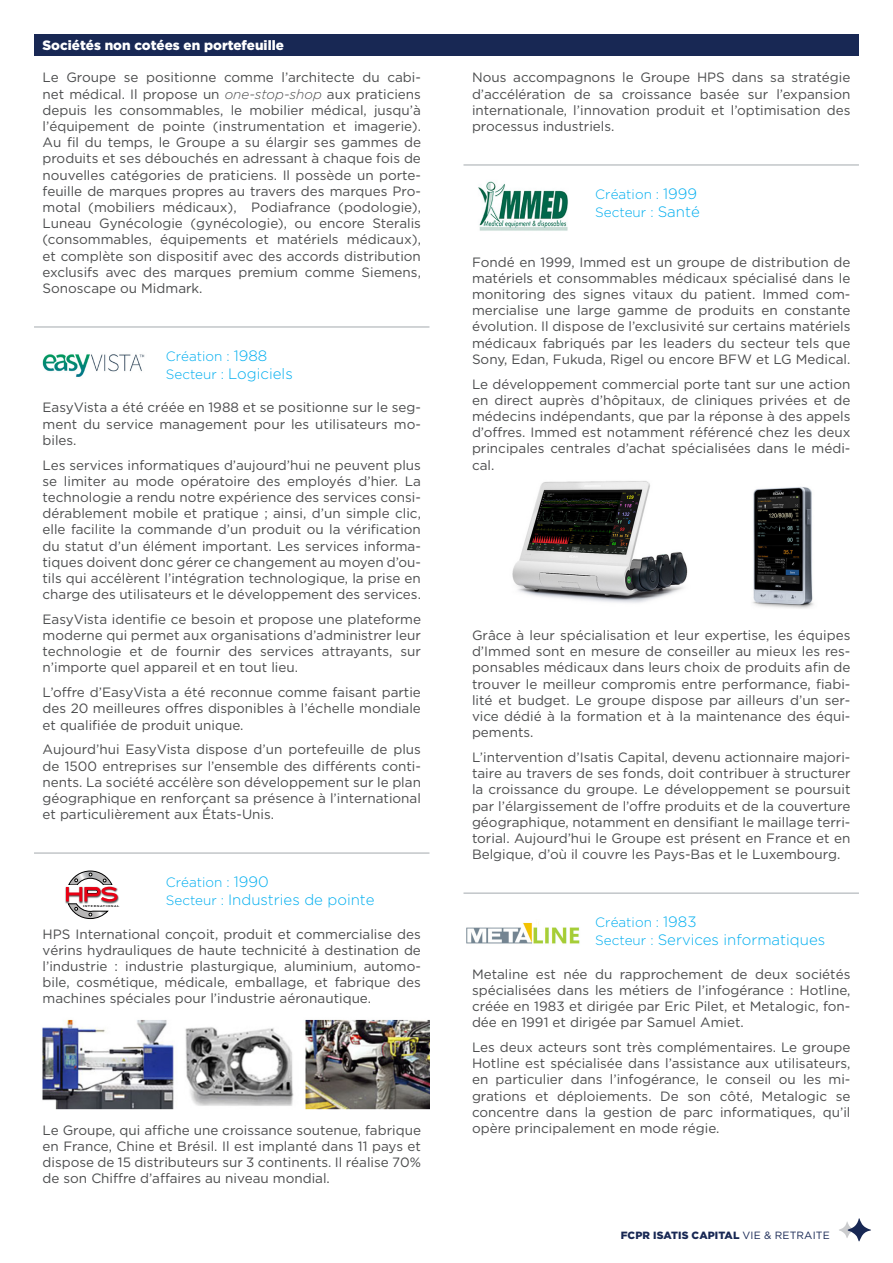
<style>
.page{position:relative;width:893px;height:1263px;background:#fff}
.page>*{position:absolute;margin:0;border:0;box-sizing:border-box;transform-origin:0 0}
.Lignes_NC_-_Secteur{font:300 15px "Gotham HTF";color:#00aeef}
.Reporting_-_Texte_co{font:13.5px/16.2px "Gotham HTF";color:#4b4c4d;text-align:justify}
.Lignes_NC_-_Création{font:300 13.5px "Gotham HTF";color:#00aeef}
.t1{font:900 13.5px "Gotham HTF";color:#fff}
.Lignes_NC_-_Secteur-2{font:300 13.5px "Gotham HTF";color:#00aeef}
.t2{font:900 10.5px "Gotham HTF";letter-spacing:.01em;color:#182854}
.t3{font:700 2.7px "Trebuchet MS";letter-spacing:.15em;color:#000;scale:1.49 1}
.s1{font-weight:300;font-style:italic}
.s2{font-size:15px}
.s3{font-size:13.5px}
.s4{font-weight:400}
</style>
<div class="page">
<svg style="left:839px;top:1218px;width:32px;height:24px"></svg>
<div style="left:34px;top:34px;width:825px;height:21px;background:#182854"></div>
<hr style="left:34px;top:326px;width:395px;height:2px;background:#c2c6c9">
<hr style="left:34px;top:852px;width:395px;height:2px;background:#c2c6c9">
<img style="left:42px;top:1019px;width:387px;height:91px">
<hr style="left:463px;top:164px;width:396px;height:2px;background:#c2c6c9">
<hr style="left:463px;top:892px;width:396px;height:2px;background:#c2c6c9">
<img style="left:42px;top:354px;width:103px;height:23px">
<img style="left:65px;top:887px;width:54px;height:16px">
<svg style="left:66px;top:871px;width:52px;height:48px"></svg>
<img style="left:478px;top:181px;width:90px;height:50px">
<img style="left:512px;top:481px;width:176px;height:122px">
<img style="left:752px;top:487px;width:62px;height:122px">
<img style="left:466px;top:921px;width:114px;height:23px">
<p class="t1" style="left:43px;top:37px;width:243px">Sociétés non cotées en portefeuille</p>
<p class="Reporting_-_Texte_co" style="left:43px;top:69px;width:380px">Le Groupe se positionne comme l’architecte du cabi&shy;net médical. Il propose un <span class="s1">one-stop-shop</span> aux praticiens depuis les consommables, le mobilier médical, jusqu’à l’équipement de pointe (instrumentation et imagerie).<br>Au fil du temps, le Groupe a su élargir ses gammes de produits et ses débouchés en adressant à chaque fois de nouvelles catégories de praticiens. Il possède un porte&shy;feuille de marques propres au travers des marques Pro&shy;motal (mobiliers médicaux), Podiafrance (podologie), Luneau Gynécologie (gynécologie), ou encore Steralis (consommables, équipements et matériels médicaux), et complète son dispositif avec des accords distribution exclusifs avec des marques premium comme Siemens, Sonoscape ou Midmark.</p>
<p class="Lignes_NC_-_Création" style="left:166px;top:349px;width:103px">Création : <span class="s2">1988</span></p>
<p class="Lignes_NC_-_Secteur" style="left:166px;top:366px;width:128px"><span class="s3">Secteur :</span> Logiciels</p>
<p class="Reporting_-_Texte_co" style="left:43px;top:399px;width:380px">EasyVista a été créée en 1988 et se positionne sur le seg&shy;ment du service management pour les utilisateurs mo&shy;biles.</p>
<p class="Reporting_-_Texte_co" style="left:43px;top:456px;width:380px">Les services informatiques d’aujourd’hui ne peuvent plus se limiter au mode opératoire des employés d’hier. La technologie a rendu notre expérience des services consi&shy;dérablement mobile et pratique ; ainsi, d’un simple clic, elle facilite la commande d’un produit ou la vérification du statut d’un élément important. Les services informa&shy;tiques doivent donc gérer ce changement au moyen d’ou&shy;tils qui accélèrent l’intégration technologique, la prise en charge des utilisateurs et le développement des services.</p>
<p class="Reporting_-_Texte_co" style="left:43px;top:611px;width:380px">EasyVista identifie ce besoin et propose une plateforme moderne qui permet aux organisations d’administrer leur technologie et de fournir des services attrayants, sur n’importe quel appareil et en tout lieu.</p>
<p class="Reporting_-_Texte_co" style="left:43px;top:684px;width:380px">L’offre d’EasyVista a été reconnue comme faisant partie des 20 meilleures offres disponibles à l’échelle mondiale et qualifiée de produit unique.</p>
<p class="Reporting_-_Texte_co" style="left:43px;top:741px;width:380px">Aujourd’hui EasyVista dispose d’un portefeuille de plus de 1500 entreprises sur l’ensemble des différents conti&shy;nents. La société accélère son développement sur le plan géographique en renforçant sa présence à l’international et particulièrement aux États-Unis.</p>
<p class="Lignes_NC_-_Création" style="left:166px;top:875px;width:104px">Création : <span class="s2">1990</span></p>
<p class="Lignes_NC_-_Secteur" style="left:166px;top:892px;width:210px"><span class="s3">Secteur :</span> Industries de pointe</p>
<p class="Reporting_-_Texte_co" style="left:43px;top:925px;width:380px">HPS International conçoit, produit et commercialise des vérins hydrauliques de haute technicité à destination de l’industrie : industrie plasturgique, aluminium, automo&shy;bile, cosmétique, médicale, emballage, et fabrique des machines spéciales pour l’industrie aéronautique.</p>
<p class="t3" style="left:83px;top:904px;width:26px">INTERNATIONAL</p>
<p class="Reporting_-_Texte_co" style="left:43px;top:1121px;width:380px">Le Groupe, qui affiche une croissance soutenue, fabrique en France, Chine et Brésil. Il est implanté dans 11 pays et dispose de 15 distributeurs sur 3 continents. Il réalise 70% de son Chiffre d’affaires au niveau mondial.</p>
<p class="Reporting_-_Texte_co" style="left:472px;top:69px;width:380px">Nous accompagnons le Groupe HPS dans sa stratégie d’accélération de sa croissance basée sur l’expansion internationale, l’innovation produit et l’optimisation des processus industriels.</p>
<p class="Lignes_NC_-_Création" style="left:595px;top:187px;width:103px">Création : <span class="s2">1999</span></p>
<p class="Lignes_NC_-_Secteur-2" style="left:595px;top:205px;width:106px">Secteur : <span class="s2">Santé</span></p>
<p class="Reporting_-_Texte_co" style="left:472px;top:254px;width:380px">Fondé en 1999, Immed est un groupe de distribution de matériels et consommables médicaux spécialisé dans le monitoring des signes vitaux du patient. Immed com&shy;mercialise une large gamme de produits en constante évolution. Il dispose de l’exclusivité sur certains matériels médicaux fabriqués par les leaders du secteur tels que Sony, Edan, Fukuda, Rigel ou encore BFW et LG Medical.</p>
<p class="Reporting_-_Texte_co" style="left:472px;top:375px;width:380px">Le développement commercial porte tant sur une action en direct auprès d’hôpitaux, de cliniques privées et de médecins indépendants, que par la réponse à des appels d’offres. Immed est notamment référencé chez les deux principales centrales d’achat spécialisées dans le médi&shy;cal.</p>
<p class="Reporting_-_Texte_co" style="left:472px;top:627px;width:380px">Grâce à leur spécialisation et leur expertise, les équipes d’Immed sont en mesure de conseiller au mieux les res&shy;ponsables médicaux dans leurs choix de produits afin de trouver le meilleur compromis entre performance, fiabi&shy;lité et budget. Le groupe dispose par ailleurs d’un ser&shy;vice dédié à la formation et à la maintenance des équi&shy;pements.</p>
<p class="Reporting_-_Texte_co" style="left:472px;top:749px;width:380px">L’intervention d’Isatis Capital, devenu actionnaire majori&shy;taire au travers de ses fonds, doit contribuer à structurer la croissance du groupe. Le développement se poursuit par l’élargissement de l’offre produits et de la couverture géographique, notamment en densifiant le maillage terri&shy;torial. Aujourd’hui le Groupe est présent en France et en Belgique, d’où il couvre les Pays-Bas et le Luxembourg.</p>
<p class="Lignes_NC_-_Création" style="left:595px;top:915px;width:103px">Création : <span class="s2">1983</span></p>
<p class="Lignes_NC_-_Secteur" style="left:595px;top:932px;width:231px"><span class="s3">Secteur :</span> Services informatiques</p>
<p class="Reporting_-_Texte_co" style="left:472px;top:965px;width:380px">Metaline est née du rapprochement de deux sociétés spécialisées dans les métiers de l’infogérance : Hotline, créée en 1983 et dirigée par Eric Pilet, et Metalogic, fon&shy;dée en 1991 et dirigée par Samuel Amiet.</p>
<p class="Reporting_-_Texte_co" style="left:472px;top:1039px;width:380px">Les deux acteurs sont très complémentaires. Le groupe Hotline est spécialisée dans l’assistance aux utilisateurs, en particulier dans l’infogérance, le conseil ou les mi&shy;grations et déploiements. De son côté, Metalogic se concentre dans la gestion de parc informatiques, qu’il opère principalement en mode régie.</p>
<p class="t2" style="left:621px;top:1229px;width:211px">FCPR ISATIS CAPITAL <span class="s4">VIE &amp; RETRAITE</span></p>
</div>
